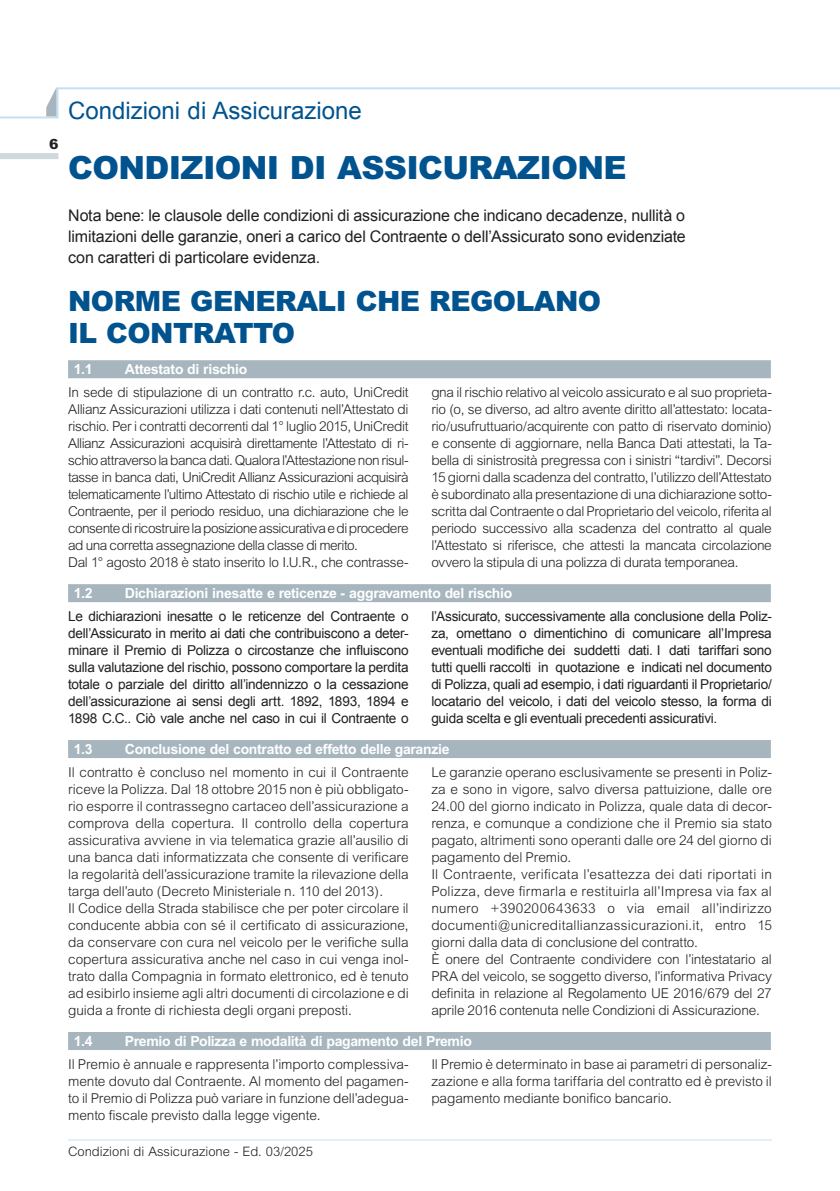
<style>
.page{position:relative;width:840px;height:1191px;background:#fff}
.page>*{position:absolute;margin:0;border:0;box-sizing:border-box;transform-origin:0 0}
._02_TITOLO{font:900 32px "Arial";letter-spacing:-.02em;color:#01538f}
._06_TITOLO_2_CP_14{font:900 28px "Arial";letter-spacing:-.02em;color:#01538f}
.t1{font:24px "Arial";color:#01538f}
._01_TXT{font:16px "Arial";letter-spacing:-.01em;color:#231f20}
._04_TITOLO_BOX_GRIGI{font:700 14px "Arial";letter-spacing:-.02em;color:#fff}
.t2{font:900 14px "Arial";color:#231f20}
._01_TXT-2{font:300 13.6px/17px "Arial";letter-spacing:-.01em;color:#231f20;text-align:justify}
._01_TXT-3{font:13.6px/17px "Arial";letter-spacing:-.02em;color:#231f20;text-align:justify}
.t3{font:300 13px "Arial";color:#231f20}
</style>
<div class="page">
<div style="left:0;top:153px;width:58px;height:6px;background:#cfd8dd"></div>
<svg style="left:0;top:87px;width:839px;height:32px"></svg>
<svg style="left:46px;top:87px;width:10px;height:29px"></svg>
<hr style="left:68px;top:1139px;width:703px;height:1px;background:#c7dff2">
<div style="left:68px;top:360px;width:702px;height:18px;background:#a7b6be"></div>
<div style="left:68px;top:584px;width:702px;height:18px;background:#a7b6be"></div>
<div style="left:68px;top:740px;width:702px;height:18px;background:#a7b6be"></div>
<div style="left:68px;top:1032px;width:702px;height:18px;background:#a7b6be"></div>
<p class="t2" style="left:49px;top:135px;width:11px">6</p>
<h3 class="t1" style="left:68px;top:94px;width:295px">Condizioni di Assicurazione</h3>
<p class="_02_TITOLO" style="left:68px;top:148px;width:559px">CONDIZIONI DI ASSICURAZIONE</p>
<p class="_01_TXT" style="left:68px;top:205px;width:618px">Nota bene: le clausole delle condizioni di assicurazione che indicano decadenze, nullità o</p>
<p class="_01_TXT" style="left:68px;top:226px;width:619px">limitazioni delle garanzie, oneri a carico del Contraente o dell’Assicurato sono evidenziate</p>
<p class="_01_TXT" style="left:68px;top:247px;width:253px">con caratteri di particolare evidenza.</p>
<p class="_06_TITOLO_2_CP_14" style="left:68px;top:283px;width:534px">NORME GENERALI CHE REGOLANO</p>
<p class="_06_TITOLO_2_CP_14" style="left:68px;top:315px;width:228px">IL CONTRATTO</p>
<p class="_04_TITOLO_BOX_GRIGI" style="left:74px;top:361px;width:20px">1.1</p>
<p class="_04_TITOLO_BOX_GRIGI" style="left:125px;top:361px;width:124px">Attestato di rischio</p>
<p class="_01_TXT-2" style="left:68px;top:384px;width:342px">In sede di stipulazione di un contratto r.c. auto, UniCredit Allianz Assicurazioni utilizza i dati contenuti nell’Attestato di rischio. Per i contratti decorrenti dal 1° luglio 2015, UniCredit Allianz Assicurazioni acquisirà direttamente l’Attestato di ri&shy;schio attraverso la banca dati. Qualora l’Attestazione non risul&shy;tasse in banca dati, UniCredit Allianz Assicurazioni acquisirà telematicamente l’ultimo Attestato di rischio utile e richiede al Contraente, per il periodo residuo, una dichiarazione che le consente di ricostruire la posizione assicurativa e di procedere ad una corretta assegnazione della classe di merito.</p>
<p class="_01_TXT-2" style="left:68px;top:554px;width:342px">Dal 1° agosto 2018 è stato inserito lo I.U.R., che contrasse-</p>
<p class="_01_TXT-2" style="left:431px;top:384px;width:342px">gna il rischio relativo al veicolo assicurato e al suo proprieta&shy;rio (o, se diverso, ad altro avente diritto all’attestato: locata&shy;rio/usufruttuario/acquirente con patto di riservato dominio) e consente di aggiornare, nella Banca Dati attestati, la Ta&shy;bella di sinistrosità pregressa con i sinistri “tardivi”. Decorsi 15 giorni dalla scadenza del contratto, l’utilizzo dell’Attestato è subordinato alla presentazione di una dichiarazione sotto&shy;scritta dal Contraente o dal Proprietario del veicolo, riferita al periodo successivo alla scadenza del contratto al quale l’Attestato si riferisce, che attesti la mancata circolazione ovvero la stipula di una polizza di durata temporanea.</p>
<p class="_04_TITOLO_BOX_GRIGI" style="left:74px;top:585px;width:20px">1.2</p>
<p class="_04_TITOLO_BOX_GRIGI" style="left:125px;top:585px;width:388px">Dichiarazioni inesatte e reticenze - aggravamento del rischio</p>
<p class="_01_TXT-3" style="left:68px;top:608px;width:342px">Le dichiarazioni inesatte o le reticenze del Contraente o dell’Assicurato in merito ai dati che contribuiscono a deter&shy;minare il Premio di Polizza o circostanze che influiscono sulla valutazione del rischio, possono comportare la perdita totale o parziale del diritto all’indennizzo o la cessazione dell’assicurazione ai sensi degli artt. 1892, 1893, 1894 e 1898 C.C.. Ciò vale anche nel caso in cui il Contraente o</p>
<p class="_01_TXT-3" style="left:431px;top:608px;width:342px">l’Assicurato, successivamente alla conclusione della Poliz&shy;za, omettano o dimentichino di comunicare all’Impresa eventuali modifiche dei suddetti dati. I dati tariffari sono tutti quelli raccolti in quotazione e indicati nel documento di Polizza, quali ad esempio, i dati riguardanti il Proprietario/ locatario del veicolo, i dati del veicolo stesso, la forma di guida scelta e gli eventuali precedenti assicurativi.</p>
<p class="_04_TITOLO_BOX_GRIGI" style="left:74px;top:741px;width:20px">1.3</p>
<p class="_04_TITOLO_BOX_GRIGI" style="left:125px;top:741px;width:326px">Conclusione del contratto ed effetto delle garanzie</p>
<p class="_01_TXT-2" style="left:68px;top:763px;width:342px">Il contratto è concluso nel momento in cui il Contraente riceve la Polizza. Dal 18 ottobre 2015 non è più obbligato&shy;rio esporre il contrassegno cartaceo dell’assicurazione a comprova della copertura. Il controllo della copertura assicurativa avviene in via telematica grazie all’ausilio di una banca dati informatizzata che consente di verificare la regolarità dell’assicurazione tramite la rilevazione della targa dell’auto (Decreto Ministeriale n. 110 del 2013).</p>
<p class="_01_TXT-2" style="left:68px;top:899px;width:342px">Il Codice della Strada stabilisce che per poter circolare il conducente abbia con sé il certificato di assicurazione, da conservare con cura nel veicolo per le verifiche sulla copertura assicurativa anche nel caso in cui venga inol&shy;trato dalla Compagnia in formato elettronico, ed è tenuto ad esibirlo insieme agli altri documenti di circolazione e di guida a fronte di richiesta degli organi preposti.</p>
<p class="_01_TXT-2" style="left:431px;top:763px;width:342px">Le garanzie operano esclusivamente se presenti in Poliz&shy;za e sono in vigore, salvo diversa pattuizione, dalle ore 24.00 del giorno indicato in Polizza, quale data di decor&shy;renza, e comunque a condizione che il Premio sia stato pagato, altrimenti sono operanti dalle ore 24 del giorno di pagamento del Premio.</p>
<p class="_01_TXT-2" style="left:431px;top:865px;width:342px">Il Contraente, verificata l’esattezza dei dati riportati in Polizza, deve firmarla e restituirla all’Impresa via fax al numero +390200643633 o via email all’indirizzo documenti@unicreditallianzassicurazioni.it, entro 15 giorni dalla data di conclusione del contratto.</p>
<p class="_01_TXT-2" style="left:431px;top:950px;width:342px">È onere del Contraente condividere con l’intestatario al PRA del veicolo, se soggetto diverso, l’informativa Privacy definita in relazione al Regolamento UE 2016/679 del 27 aprile 2016 contenuta nelle Condizioni di Assicurazione.</p>
<p class="_04_TITOLO_BOX_GRIGI" style="left:74px;top:1033px;width:20px">1.4</p>
<p class="_04_TITOLO_BOX_GRIGI" style="left:125px;top:1033px;width:348px">Premio di Polizza e modalità di pagamento del Premio</p>
<p class="_01_TXT-2" style="left:68px;top:1055px;width:342px">Il Premio è annuale e rappresenta l’importo complessiva&shy;mente dovuto dal Contraente. Al momento del pagamen&shy;to il Premio di Polizza può variare in funzione dell’adegua&shy;mento fiscale previsto dalla legge vigente.</p>
<p class="_01_TXT-2" style="left:431px;top:1055px;width:342px">Il Premio è determinato in base ai parametri di personaliz&shy;zazione e alla forma tariffaria del contratto ed è previsto il pagamento mediante bonifico bancario.</p>
<p class="t3" style="left:68px;top:1144px;width:246px">Condizioni di Assicurazione - Ed. 03/2025</p>
</div>
